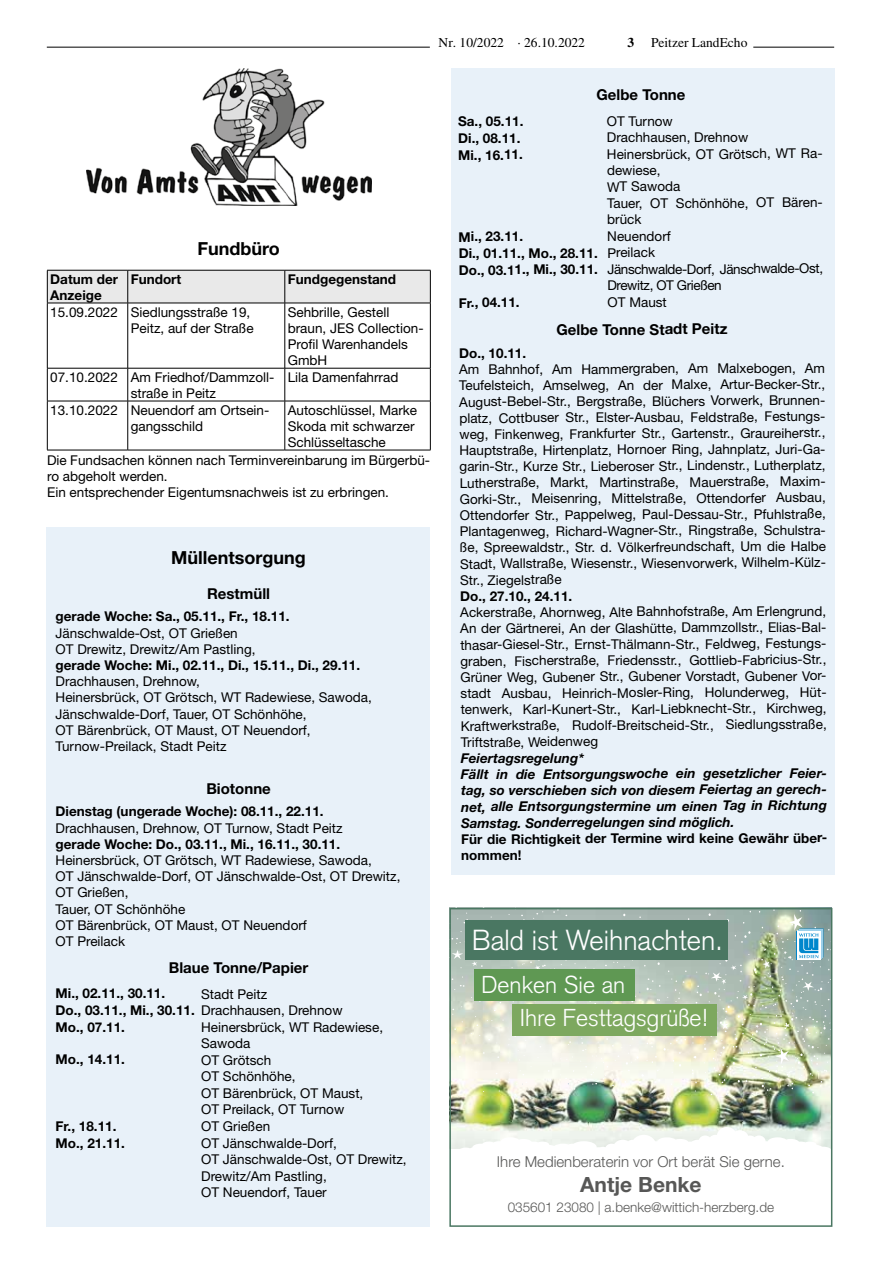
<style>
.page{position:relative;width:881px;height:1263px;background:#fff}
.page>*{position:absolute;margin:0;border:0;box-sizing:border-box;transform-origin:0 0}
.t1{font:300 28.5px "Akzidenz Grotesk";color:#fff}
.t2{font:300 24px/33.5px "Akzidenz Grotesk";color:#fff}
.t3{font:700 21px "Helvetica Neue LT";color:#575756}
.t4{font:700 18px "Helvetica Neue LT";color:#000}
.t5{font:700 15px "Helvetica Neue LT";color:#000}
.t6{font:300 15px "Helvetica Neue LT";color:#575756}
.t7{font:13.5px/16.2px "Helvetica Neue LT";color:#000}
.t8{font:700 13.5px/16.6px "Helvetica Neue LT";color:#000}
.t9{font:italic 700 13.5px/16px "Helvetica Neue LT";color:#000}
.t10{font:13.5px/16.5px "Helvetica Neue LT";letter-spacing:-.035em;color:#000}
.t11{font:300 13.5px "Helvetica Neue LT";color:#575756}
.t12{font:13.5px "Times LT";color:#000}
.s1{font-weight:700}
.s2{font-weight:400}
</style>
<div class="page">
<hr style="left:753px;top:47px;width:80px;height:1px;background:#000">
<hr style="left:47px;top:47px;width:382px;height:1px;background:#000">
<div style="left:451px;top:68px;width:382px;height:807px;background:#e8f1f9"></div>
<div style="left:47px;top:527px;width:382px;height:700px;background:#e8f1f9"></div>
<img style="left:87px;top:68px;width:284px;height:138px">
<div style="left:48px;top:271px;width:382px;height:32px;background:#e9e9e9"></div>
<hr style="left:47px;top:270px;width:81px;height:1px;background:#000">
<hr style="left:47px;top:270px;width:1px;height:33px;background:#000">
<hr style="left:128px;top:270px;width:157px;height:1px;background:#000">
<hr style="left:127px;top:270px;width:1px;height:33px;background:#000">
<hr style="left:285px;top:270px;width:145px;height:1px;background:#000">
<hr style="left:284px;top:270px;width:1px;height:33px;background:#000">
<hr style="left:430px;top:270px;width:1px;height:33px;background:#000">
<hr style="left:47px;top:303px;width:81px;height:1px;background:#000">
<hr style="left:47px;top:303px;width:1px;height:65px;background:#000">
<hr style="left:128px;top:303px;width:157px;height:1px;background:#000">
<hr style="left:127px;top:303px;width:1px;height:65px;background:#000">
<hr style="left:285px;top:303px;width:145px;height:1px;background:#000">
<hr style="left:284px;top:303px;width:1px;height:65px;background:#000">
<hr style="left:430px;top:303px;width:1px;height:65px;background:#000">
<hr style="left:47px;top:368px;width:81px;height:1px;background:#000">
<hr style="left:47px;top:368px;width:1px;height:33px;background:#000">
<hr style="left:128px;top:368px;width:157px;height:1px;background:#000">
<hr style="left:127px;top:368px;width:1px;height:33px;background:#000">
<hr style="left:285px;top:368px;width:145px;height:1px;background:#000">
<hr style="left:284px;top:368px;width:1px;height:33px;background:#000">
<hr style="left:430px;top:368px;width:1px;height:33px;background:#000">
<hr style="left:47px;top:401px;width:81px;height:1px;background:#000">
<hr style="left:47px;top:401px;width:1px;height:49px;background:#000">
<hr style="left:128px;top:401px;width:157px;height:1px;background:#000">
<hr style="left:127px;top:401px;width:1px;height:49px;background:#000">
<hr style="left:285px;top:401px;width:145px;height:1px;background:#000">
<hr style="left:284px;top:401px;width:1px;height:49px;background:#000">
<hr style="left:430px;top:401px;width:1px;height:49px;background:#000">
<hr style="left:47px;top:450px;width:81px;height:1px;background:#000">
<hr style="left:128px;top:450px;width:157px;height:1px;background:#000">
<hr style="left:285px;top:450px;width:145px;height:1px;background:#000">
<img style="left:452px;top:1095px;width:377px;height:32px">
<svg style="left:452px;top:1127px;width:377px;height:22px"></svg>
<img style="left:449px;top:908px;width:382px;height:187px">
<p class="t12" style="left:438px;top:34px;width:148px">Nr. 10/2022 · 26.10.2022</p>
<p class="t12" style="left:627px;top:34px;width:121px"><span class="s1">3</span> Peitzer LandEcho</p>
<h3 class="t4" style="left:197px;top:238px;width:84px">Fundbüro</h3>
<p class="t8" style="left:50px;top:271px;width:69px;line-height:16.2px">Datum der<br>Anzeige</p>
<p class="t8" style="left:131px;top:270px;width:52px">Fundort</p>
<p class="t8" style="left:288px;top:270px;width:110px">Fundgegenstand</p>
<p class="t7" style="left:50px;top:303px;width:205px;text-align:right">15.09.2022 Siedlungsstraße 19,<br>Peitz, auf der Straße</p>
<p class="t7" style="left:288px;top:303px;width:137px">Sehbrille, Gestell braun, JES Collection-<br>Profil Warenhandels<br>GmbH</p>
<p class="t7" style="left:131px;top:369px;width:145px;text-indent:-80px">07.10.2022 Am Friedhof/Dammzoll&shy;straße in Peitz</p>
<p class="t7" style="left:288px;top:369px;width:112px">Lila Damenfahrrad</p>
<p class="t7" style="left:131px;top:401px;width:140px;text-indent:-80px">13.10.2022 Neuendorf am Ortsein&shy;gangsschild</p>
<p class="t7" style="left:288px;top:401px;width:131px">Autoschlüssel, Marke<br>Skoda mit schwarzer<br>Schlüsseltasche</p>
<p class="t7" style="left:47px;top:452px;width:384px">Die Fundsachen können nach Terminvereinbarung im Bürgerbü&shy;ro abgeholt werden.<br>Ein entsprechender Eigentumsnachweis ist zu erbringen.</p>
<h3 class="t4" style="left:171px;top:546px;width:136px">Müllentsorgung</h3>
<p class="t5" style="left:207px;top:584px;width:64px">Restmüll</p>
<p class="t8" style="left:56px;top:608px;width:235px">gerade Woche: Sa., 05.11., Fr., 18.11.</p>
<p class="t7" style="left:56px;top:625px;width:201px">Jänschwalde-Ost, OT Grießen<br>OT Drewitz, Drewitz/Am Pastling,</p>
<p class="t8" style="left:56px;top:657px;width:306px">gerade Woche: Mi., 02.11., Di., 15.11., Di., 29.11.</p>
<p class="t7" style="left:56px;top:673px;width:318px">Drachhausen, Drehnow,<br>Heinersbrück, OT Grötsch, WT Radewiese, Sawoda, Jänschwalde-Dorf, Tauer, OT Schönhöhe,<br>OT Bärenbrück, OT Maust, OT Neuendorf, Turnow-Preilack, Stadt Peitz</p>
<p class="t5" style="left:206px;top:779px;width:66px">Biotonne</p>
<p class="t8" style="left:56px;top:803px;width:269px">Dienstag (ungerade Woche): 08.11., 22.11.</p>
<p class="t7" style="left:56px;top:819px;width:288px">Drachhausen, Drehnow, OT Turnow, Stadt Peitz</p>
<p class="t8" style="left:56px;top:835px;width:286px">gerade Woche: Do., 03.11., Mi., 16.11., 30.11.</p>
<p class="t7" style="left:56px;top:852px;width:346px">Heinersbrück, OT Grötsch, WT Radewiese, Sawoda,<br>OT Jänschwalde-Dorf, OT Jänschwalde-Ost, OT Drewitz,<br>OT Grießen,<br>Tauer, OT Schönhöhe<br>OT Bärenbrück, OT Maust, OT Neuendorf<br>OT Preilack</p>
<p class="t5" style="left:169px;top:958px;width:141px">Blaue Tonne/Papier</p>
<p class="t8" style="left:56px;top:985px;width:111px">Mi., 02.11., 30.11.</p>
<p class="t8" style="left:56px;top:985px;width:288px;text-indent:145px"><span class="s2">Stadt Peitz<br></span>Do., 03.11., Mi., 30.11. <span class="s2">Drachhausen, Drehnow<br></span>Mo., 07.11.</p>
<p class="t7" style="left:201px;top:1018px;width:183px">Heinersbrück, WT Radewiese,<br>Sawoda</p>
<p class="t8" style="left:56px;top:1051px;width:71px">Mo., 14.11.</p>
<p class="t7" style="left:201px;top:1051px;width:164px;line-height:16.6px">OT Grötsch<br>OT Schönhöhe,<br>OT Bärenbrück, OT Maust,<br>OT Preilack, OT Turnow</p>
<p class="t8" style="left:56px;top:1117px;width:62px">Fr., 18.11.</p>
<p class="t7" style="left:201px;top:1118px;width:71px">OT Grießen</p>
<p class="t8" style="left:56px;top:1134px;width:71px">Mo., 21.11.</p>
<p class="t7" style="left:201px;top:1134px;width:207px;line-height:16.6px">OT Jänschwalde-Dorf,<br>OT Jänschwalde-Ost, OT Drewitz,<br>Drewitz/Am Pastling,<br>OT Neuendorf, Tauer</p>
<p class="t5" style="left:596px;top:85px;width:90px">Gelbe Tonne</p>
<p class="t8" style="left:458px;top:113px;width:67px">Sa., 05.11.</p>
<p class="t7" style="left:606px;top:113px;width:68px">OT Turnow</p>
<p class="t8" style="left:458px;top:130px;width:64px">Di., 08.11.</p>
<p class="t7" style="left:606px;top:129px;width:143px">Drachhausen, Drehnow</p>
<p class="t8" style="left:458px;top:146px;width:66px">Mi., 16.11.</p>
<p class="t7" style="left:606px;top:146px;width:217px">Heinersbrück, OT Grötsch, WT Ra&shy;dewiese,<br>WT Sawoda<br>Tauer, OT Schönhöhe, OT Bären&shy;brück</p>
<p class="t8" style="left:458px;top:228px;width:66px">Mi., 23.11.</p>
<p class="t8" style="left:458px;top:227px;width:213px;line-height:17.1px;text-indent:148px"><span class="s2">Neuendorf<br></span>Di., 01.11., Mo., 28.11. <span class="s2">Preilack</span></p>
<p class="t10" style="left:607px;top:260px;width:217px;text-indent:-149px"><span class="s1">Do., 03.11., Mi., 30.11.</span> Jänschwalde-Dorf, Jänschwalde-Ost,<br>Drewitz, OT Grießen</p>
<p class="t8" style="left:458px;top:294px;width:62px">Fr., 04.11.</p>
<p class="t7" style="left:607px;top:294px;width:61px">OT Maust</p>
<p class="t5" style="left:556px;top:320px;width:172px">Gelbe Tonne Stadt Peitz</p>
<p class="t8" style="left:459px;top:344px;width:69px">Do., 10.11.</p>
<p class="t7" style="left:459px;top:360px;width:368px;text-align:justify">Am Bahnhof, Am Hammergraben, Am Malxebogen, Am Teufelsteich, Amselweg, An der Malxe, Artur-Becker-Str., August-Bebel-Str., Bergstraße, Blüchers Vorwerk, Brunnen&shy;platz, Cottbuser Str., Elster-Ausbau, Feldstraße, Festungs&shy;weg, Finkenweg, Frankfurter Str., Gartenstr., Graureiherstr., Hauptstraße, Hirtenplatz, Hornoer Ring, Jahnplatz, Juri-Ga&shy;garin-Str., Kurze Str., Lieberoser Str., Lindenstr., Lutherplatz, Lutherstraße, Markt, Martinstraße, Mauerstraße, Maxim-Gorki-Str., Meisenring, Mittelstraße, Ottendorfer Ausbau, Ottendorfer Str., Pappelweg, Paul-Dessau-Str., Pfuhlstraße, Plantagenweg, Richard-Wagner-Str., Ringstraße, Schulstra&shy;ße, Spreewaldstr., Str. d. Völkerfreundschaft, Um die Halbe Stadt, Wallstraße, Wiesenstr., Wiesenvorwerk, Wilhelm-Külz-Str., Ziegelstraße</p>
<p class="t8" style="left:460px;top:587px;width:114px">Do., 27.10., 24.11.</p>
<p class="t7" style="left:460px;top:603px;width:368px;text-align:justify">Ackerstraße, Ahornweg, Alte Bahnhofstraße, Am Erlengrund, An der Gärtnerei, An der Glashütte, Dammzollstr., Elias-Bal&shy;thasar-Giesel-Str., Ernst-Thälmann-Str., Feldweg, Festungs&shy;graben, Fischerstraße, Friedensstr., Gottlieb-Fabricius-Str., Grüner Weg, Gubener Str., Gubener Vorstadt, Gubener Vor&shy;stadt Ausbau, Heinrich-Mosler-Ring, Holunderweg, Hüt&shy;tenwerk, Karl-Kunert-Str., Karl-Liebknecht-Str., Kirchweg, Kraftwerkstraße, Rudolf-Breitscheid-Str., Siedlungsstraße, Triftstraße, Weidenweg</p>
<p class="t9" style="left:460px;top:750px;width:367px">Feiertagsregelung*<br>Fällt in die Entsorgungswoche ein gesetzlicher Feier&shy;tag, so verschieben sich von diesem Feiertag an gerech&shy;net, alle Entsorgungstermine um einen Tag in Richtung Samstag. Sonderregelungen sind möglich.</p>
<p class="t8" style="left:461px;top:830px;width:367px">Für die Richtigkeit der Termine wird keine Gewähr über&shy;nommen!</p>
<h1 class="t1" style="left:472px;top:924px;width:252px">Bald ist Weihnachten.</h1>
<h2 class="t2" style="left:519px;top:968px;width:190px;text-indent:-38px">Denken Sie an<br>Ihre Festtagsgrüße!</h2>
<p class="t6" style="left:497px;top:1153px;width:289px">Ihre Medienberaterin vor Ort berät Sie gerne.</p>
<h3 class="t3" style="left:580px;top:1172px;width:123px">Antje Benke</h3>
<p class="t11" style="left:507px;top:1199px;width:268px">035601 23080 | a.benke@wittich-herzberg.de</p>
</div>
